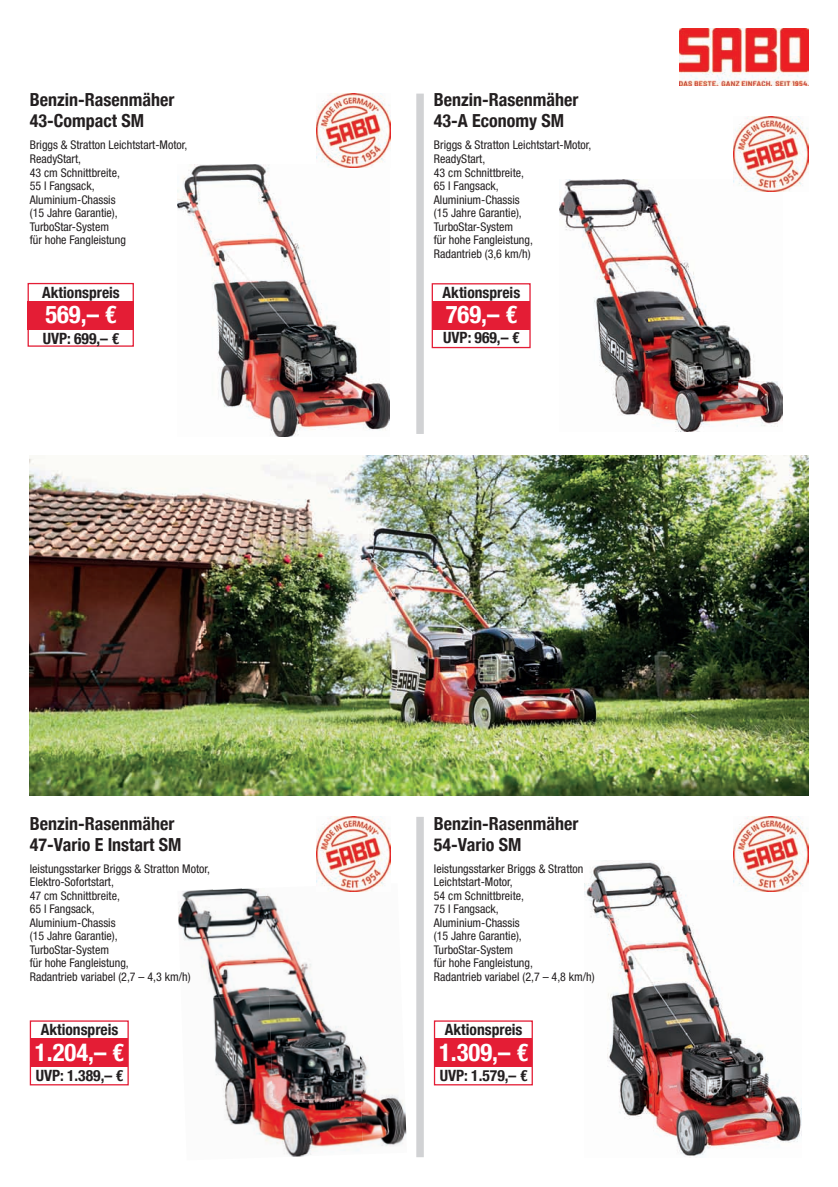
<style>
.page{position:relative;width:838px;height:1187px;background:#fff}
.page>*{position:absolute;margin:0;border:0;box-sizing:border-box;transform-origin:0 0}
.t1{font:700 condensed 24.6px "Helvetica Neue";color:#fff}
.t2{font:700 condensed 18px/21px "Helvetica Neue";color:#231f20}
.t3{font:700 condensed 15.6px "Helvetica Neue";color:#231f20}
.t4{font:condensed 12px/13.5px "Helvetica Neue";color:#231f20}
</style>
<div class="page">
<div style="left:416px;top:94px;width:8px;height:340px;background:#d1d2d4"></div>
<div style="left:416px;top:816px;width:8px;height:341px;background:#d1d2d4"></div>
<img style="left:178px;top:165px;width:211px;height:271px">
<img style="left:584px;top:860px;width:217px;height:297px">
<img style="left:30px;top:455px;width:778px;height:340px">
<img style="left:559px;top:179px;width:223px;height:253px">
<img style="left:178px;top:888px;width:87px;height:107px">
<img style="left:265px;top:891px;width:88px;height:104px">
<img style="left:353px;top:891px;width:54px;height:256px">
<img style="left:213px;top:995px;width:56px;height:105px">
<img style="left:269px;top:992px;width:92px;height:108px">
<img style="left:225px;top:1100px;width:138px;height:57px">
<div style="left:431px;top:283px;width:99px;height:65px;border:1px solid #e41d35"></div>
<div style="left:432px;top:301px;width:98px;height:29px;background:#e41d35"></div>
<div style="left:30px;top:1020px;width:99px;height:65px;border:1px solid #e41d35"></div>
<div style="left:30px;top:1038px;width:98px;height:29px;background:#e41d35"></div>
<div style="left:434px;top:1020px;width:99px;height:65px;border:1px solid #e41d35"></div>
<div style="left:434px;top:1038px;width:98px;height:29px;background:#e41d35"></div>
<div style="left:28px;top:283px;width:106px;height:64px;border:1px solid #e41d35"></div>
<div style="left:28px;top:301px;width:106px;height:29px;background:#e41d35"></div>
<img style="left:317px;top:94px;width:74px;height:74px">
<img style="left:734px;top:117px;width:74px;height:74px">
<img style="left:734px;top:816px;width:74px;height:75px">
<img style="left:317px;top:816px;width:74px;height:75px">
<img style="left:679px;top:29px;width:129px;height:56px">
<h2 class="t2" style="left:30px;top:88px;width:146px">Benzin-Rasenmäher<br>43-Compact SM</h2>
<p class="t4" style="left:30px;top:138px;width:159px">Briggs &amp; Stratton Leichtstart-Motor,<br>ReadyStart,<br>43 cm Schnittbreite,<br>55 l Fangsack,<br>Aluminium-Chassis<br>(15 Jahre Garantie),<br>TurboStar-System<br>für hohe Fangleistung</p>
<h3 class="t3" style="left:42px;top:279px;width:79px">Aktionspreis</h3>
<h1 class="t1" style="left:45px;top:294px;width:73px">569,– €</h1>
<h3 class="t3" style="left:43px;top:325px;width:78px">UVP: 699,– €</h3>
<h2 class="t2" style="left:30px;top:811px;width:153px">Benzin-Rasenmäher<br>47-Vario E Instart SM</h2>
<p class="t4" style="left:30px;top:861px;width:182px">leistungsstarker Briggs &amp; Stratton Motor,<br>Elektro-Sofortstart,<br>47 cm Schnittbreite,<br>65 l Fangsack,<br>Aluminium-Chassis<br>(15 Jahre Garantie),<br>TurboStar-System<br>für hohe Fangleistung,<br>Radantrieb variabel (2,7 – 4,3 km/h)</p>
<h3 class="t3" style="left:41px;top:1016px;width:79px">Aktionspreis</h3>
<h1 class="t1" style="left:35px;top:1031px;width:91px">1.204,– €</h1>
<h3 class="t3" style="left:36px;top:1062px;width:89px">UVP: 1.389,– €</h3>
<h2 class="t2" style="left:434px;top:88px;width:146px">Benzin-Rasenmäher<br>43-A Economy SM</h2>
<p class="t4" style="left:434px;top:138px;width:159px">Briggs &amp; Stratton Leichtstart-Motor,<br>ReadyStart,<br>43 cm Schnittbreite,<br>65 l Fangsack,<br>Aluminium-Chassis<br>(15 Jahre Garantie),<br>TurboStar-System<br>für hohe Fangleistung,<br>Radantrieb (3,6 km/h)</p>
<h3 class="t3" style="left:442px;top:279px;width:79px">Aktionspreis</h3>
<h1 class="t1" style="left:446px;top:294px;width:73px">769,– €</h1>
<h3 class="t3" style="left:443px;top:325px;width:78px">UVP: 969,– €</h3>
<h2 class="t2" style="left:434px;top:811px;width:146px">Benzin-Rasenmäher<br>54-Vario SM</h2>
<p class="t4" style="left:434px;top:861px;width:162px">leistungsstarker Briggs &amp; Stratton<br>Leichtstart-Motor,<br>54 cm Schnittbreite,<br>75 l Fangsack,<br>Aluminium-Chassis<br>(15 Jahre Garantie),<br>TurboStar-System<br>für hohe Fangleistung,<br>Radantrieb variabel (2,7 – 4,8 km/h)</p>
<h3 class="t3" style="left:445px;top:1016px;width:79px">Aktionspreis</h3>
<h1 class="t1" style="left:439px;top:1031px;width:91px">1.309,– €</h1>
<h3 class="t3" style="left:440px;top:1062px;width:89px">UVP: 1.579,– €</h3>
</div>
